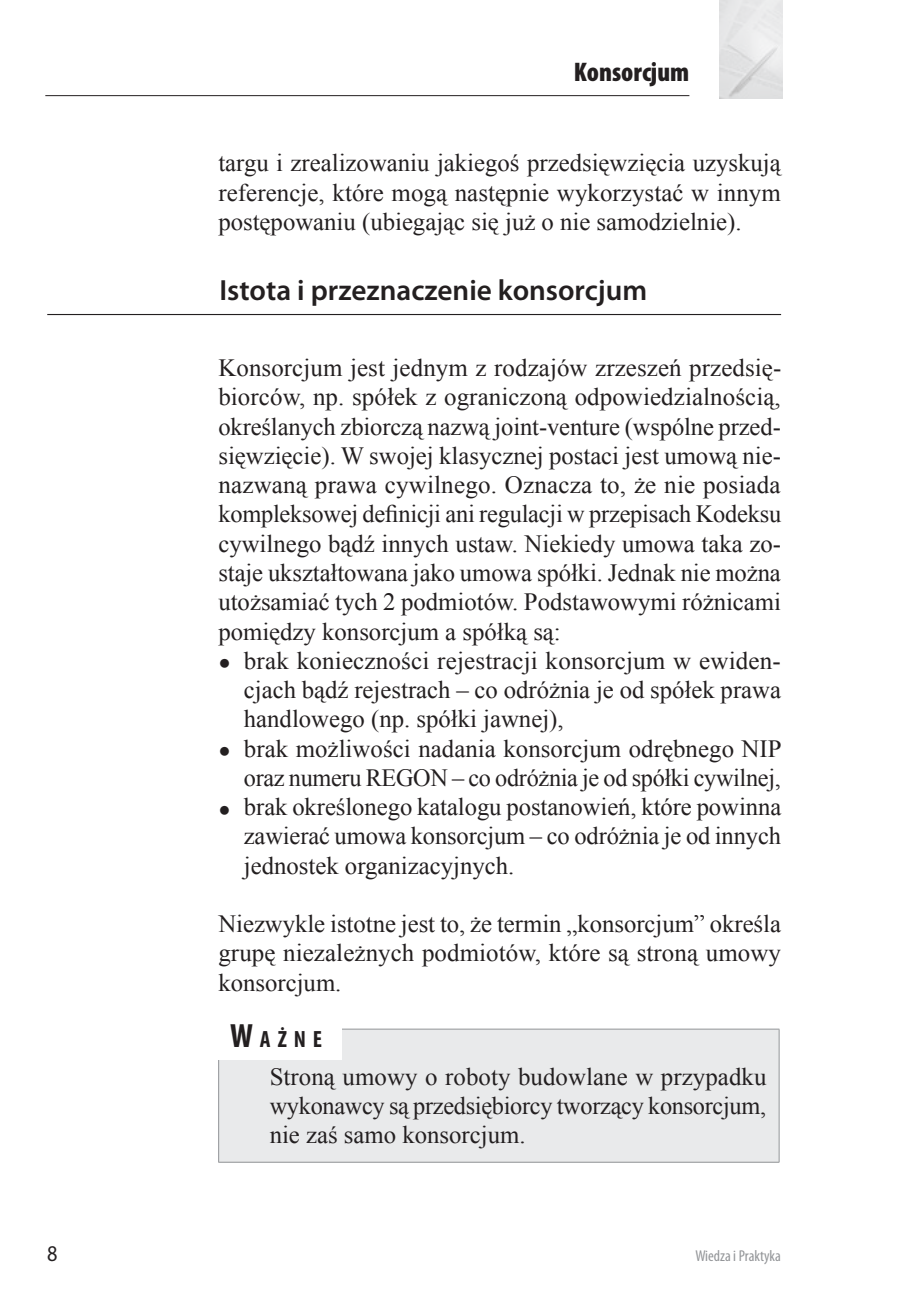
<style>
.page{position:relative;width:924px;height:1313px;background:#fff}
.page>*{position:absolute;margin:0;border:0;box-sizing:border-box;transform-origin:0 0}
.t1{font:600 29.25px "Myriad Pro";color:#231f20}
.t2{font:900 condensed 27px "Myriad Pro";color:#231f20}
.t3{font:24.75px/29.2px "Times New Roman";color:#231f20;text-align:justify}
.t4{font:700 condensed 23.62px "Myriad Pro";color:#231f20}
.t5{font:22.5px "Myriad Pro";color:#231f20;scale:.9 1}
.t6{font:condensed 15.75px "Myriad Pro";color:#939598}
.s1{font-size:20.25px}
.s2{font-size:33.75px}
</style>
<div class="page">
<img style="left:719px;top:0;width:63px;height:99px">
<hr style="left:45px;top:95px;width:644px;height:1px;background:#231f20">
<div style="left:219px;top:1029px;width:560px;height:133px;background:#e9eaeb"></div>
<hr style="left:218px;top:1029px;width:561px;height:1px;background:#939598">
<hr style="left:218px;top:1029px;width:1px;height:133px;background:#939598">
<hr style="left:778px;top:1029px;width:1px;height:133px;background:#939598">
<hr style="left:218px;top:1162px;width:561px;height:1px;background:#939598">
<div style="left:210px;top:1022px;width:131px;height:37px;background:#fff"></div>
<hr style="left:47px;top:314px;width:734px;height:1px;background:#231f20">
<p class="t2" style="left:574px;top:55px;width:117px">Konsorcjum</p>
<p class="t3" style="left:218px;top:148px;width:564px">targu i zrealizowaniu jakiegoś przedsięwzięcia uzyskują referencje, które mogą następnie wykorzystać w innym postępowaniu (ubiegając się już o nie samodzielnie).</p>
<p class="t1" style="left:219px;top:272px;width:429px">Istota i przeznaczenie konsorcjum</p>
<p class="t3" style="left:218px;top:353px;width:564px">Konsorcjum jest jednym z rodzajów zrzeszeń przedsię&shy;biorców, np. spółek z ograniczoną odpowiedzialnością, określanych zbiorczą nazwą joint-venture (wspólne przed&shy;sięwzięcie). W swojej klasycznej postaci jest umową nie&shy;nazwaną prawa cywilnego. Oznacza to, że nie posiada kompleksowej definicji ani regulacji w przepisach Kodeksu cywilnego bądź innych ustaw. Niekiedy umowa taka zo&shy;staje ukształtowana jako umowa spółki. Jednak nie można utożsamiać tych 2 podmiotów. Podstawowymi różnicami pomiędzy konsorcjum a spółką są:</p>
<p class="t3" style="left:244px;top:645px;width:538px;text-indent:-26px"><span class="s1">●</span> brak konieczności rejestracji konsorcjum w ewiden&shy;cjach bądź rejestrach – co odróżnia je od spółek prawa handlowego (np. spółki jawnej),</p>
<p class="t3" style="left:218px;top:733px;width:565px;text-align:right"><span class="s1">●</span> brak możliwości nadania konsorcjum odrębnego NIP oraz numeru REGON – co odróżnia je od spółki cywilnej,</p>
<p class="t3" style="left:244px;top:792px;width:539px;text-indent:-26px"><span class="s1">●</span> brak określonego katalogu postanowień, które powinna zawierać umowa konsorcjum – co odróżnia je od innych jednostek organizacyjnych.</p>
<p class="t3" style="left:218px;top:909px;width:564px">Niezwykle istotne jest to, że termin „konsorcjum” określa grupę niezależnych podmiotów, które są stroną umowy konsorcjum.</p>
<p class="t4" style="left:230px;top:1024px;width:93px"><span class="s2">W</span>AŻNE</p>
<p class="t3" style="left:270px;top:1061px;width:498px">Stroną umowy o roboty budowlane w przypadku wykonawcy są przedsiębiorcy tworzący konsorcjum, nie zaś samo konsorcjum.</p>
<p class="t5" style="left:47px;top:1239px;width:13px">8</p>
<p class="t6" style="left:695px;top:1246px;width:87px">Wiedza i Praktyka</p>
</div>
